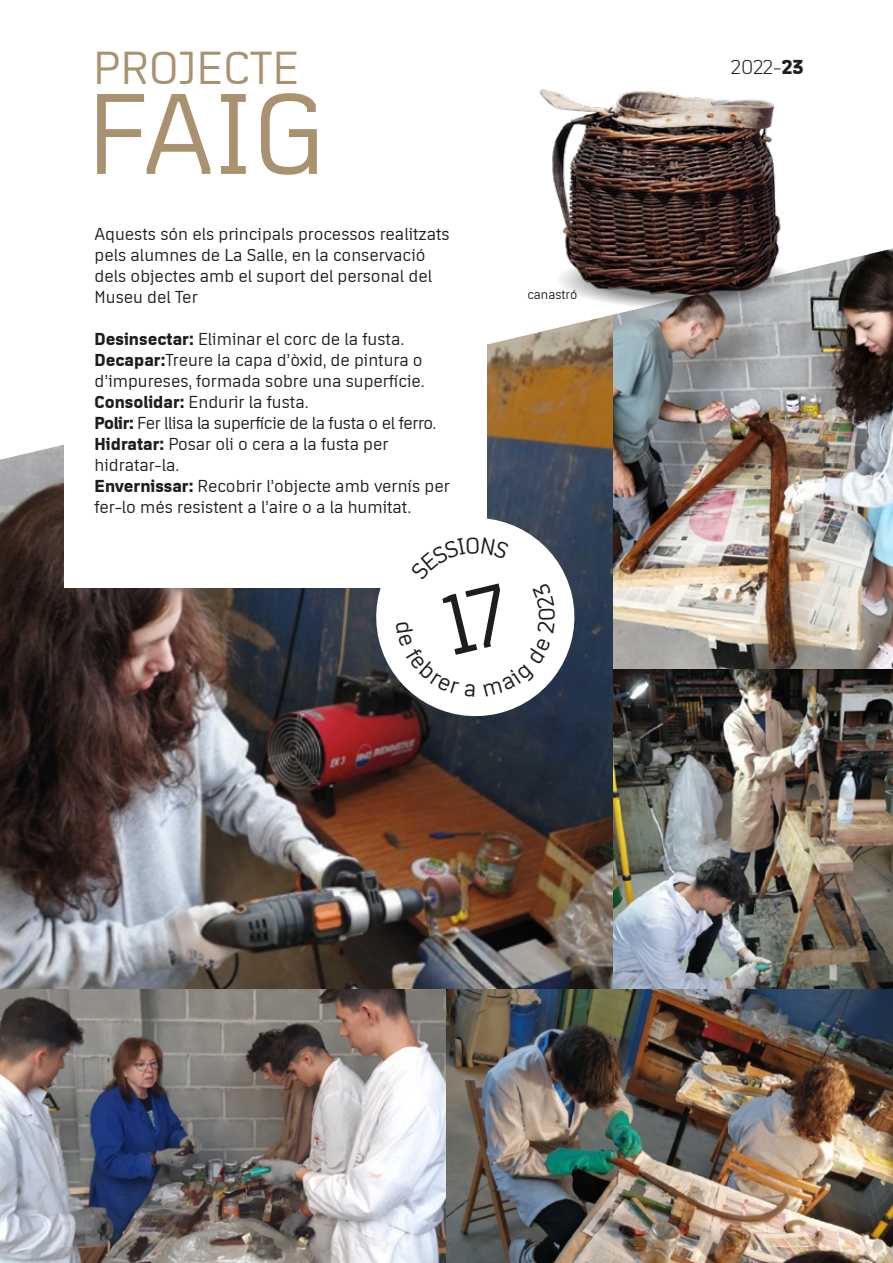
<style>
.page{position:relative;width:893px;height:1263px;background:#fff}
.page>*{position:absolute;margin:0;border:0;box-sizing:border-box;transform-origin:0 0}
.t1{font:119.25px "Tecnia";color:#a99270}
.t2{font:48.15px "Tecnia";color:#a99270}
.t3{font:300 21px "Tecnia";color:#1d1d1b}
.t4{font:18px/21px "Tecnia";color:#1d1d1b}
.t5{font:13.5px "Tecnia";color:#1d1d1b}
.s1{font-weight:700}
</style>
<div class="page">
<img style="left:0;top:460px;width:614px;height:529px">
<img style="left:614px;top:669px;width:279px;height:320px">
<img style="left:614px;top:460px;width:279px;height:209px">
<img style="left:0;top:248px;width:893px;height:212px">
<div style="left:64px;top:32px;width:422px;height:556px;background:#fff"></div>
<img style="left:486px;top:89px;width:354px;height:321px">
<img style="left:0;top:989px;width:893px;height:274px">
<svg style="left:366px;top:508px;width:218px;height:218px"></svg>
<svg style="left:395px;top:537px;width:160px;height:160px"></svg>
<h2 class="t2" style="left:93px;top:37px;width:207px">PROJECTE</h2>
<p class="t3" style="left:731px;top:54px;width:74px">2022-<span class="s1">23</span></p>
<h1 class="t1" style="left:87px;top:57px;width:241px">FAIG</h1>
<p class="t4" style="left:95px;top:223px;width:357px">Aquests són els principals processos realitzats pels alumnes de La Salle, en la conservació dels objectes amb el suport del personal del Museu del Ter</p>
<p class="t4" style="left:95px;top:328px;width:357px"><span class="s1">Desinsectar:</span> Eliminar el corc de la fusta.<br><span class="s1">Decapar:</span>Treure la capa d’òxid, de pintura o d’impureses, formada sobre una superfície.<br><span class="s1">Consolidar:</span> Endurir la fusta.<br><span class="s1">Polir:</span> Fer llisa la superfície de la fusta o el ferro.<br><span class="s1">Hidratar:</span> Posar oli o cera a la fusta per hidratar-la.<br><span class="s1">Envernissar:</span> Recobrir l’objecte amb vernís per fer-lo més resistent a l’aire o a la humitat.</p>
<p class="t5" style="left:527px;top:285px;width:51px">canastró</p>
</div>
